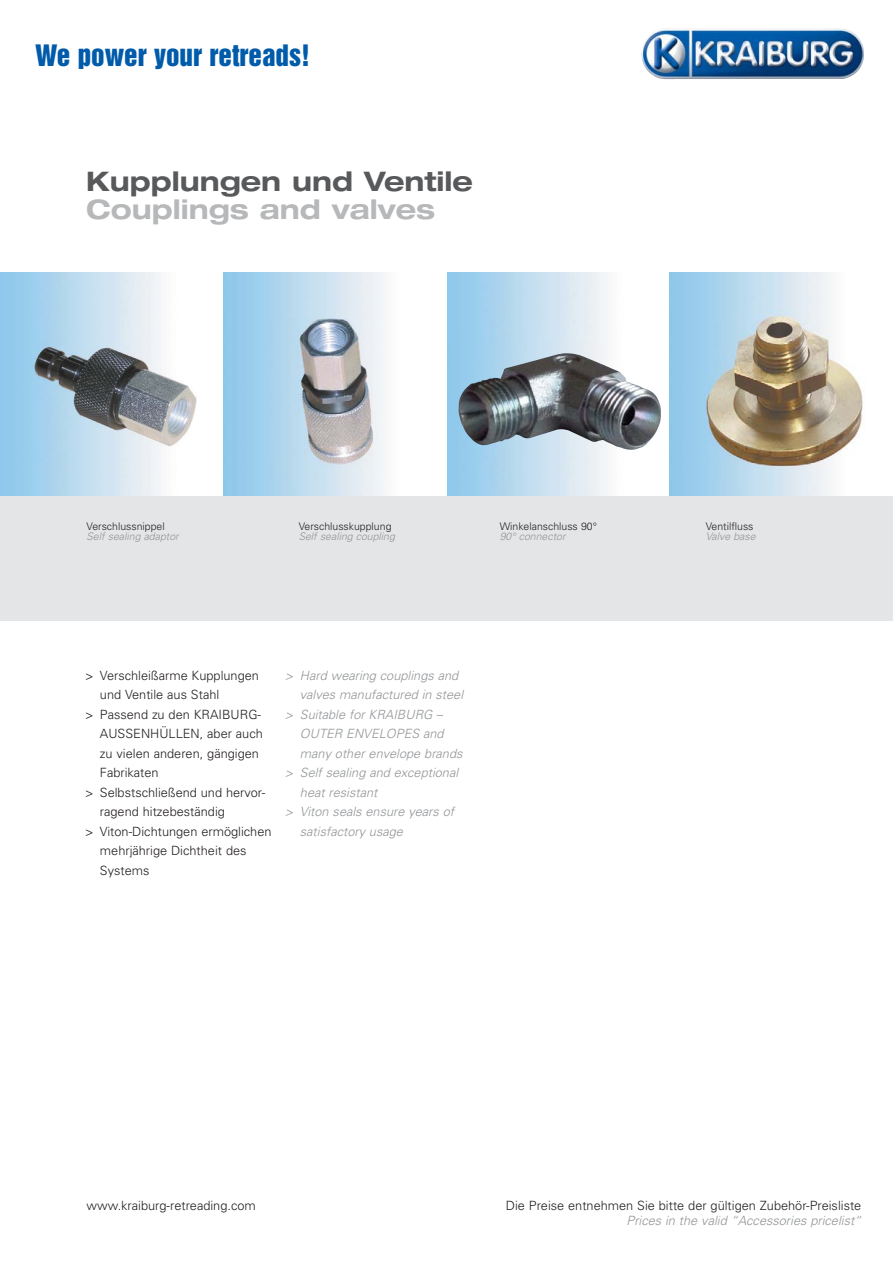
<style>
.page{position:relative;width:893px;height:1263px;background:#fff}
.page>*{position:absolute;margin:0;border:0;box-sizing:border-box;transform-origin:0 0}
.t1{font:27px "Helvetica Inserat";color:#005baa}
.t2{font:700 expanded 27px "Helvetica Neue";color:#58595b}
.t3{font:700 expanded 27px "Helvetica Neue";color:#b6b8ba}
.t4{font:300 12.75px "Univers";color:#231f20}
.t5{font:italic 300 12.75px "Univers";color:#939598}
.t6{font:300 10.5px "Univers";color:#231f20}
.t7{font:italic 300 10.5px "Univers";color:#939598}
</style>
<div class="page">
<div style="left:0;top:272px;width:893px;height:349px;background:#e4e5e6"></div>
<img style="left:0;top:272px;width:893px;height:223px">
<img style="left:446px;top:342px;width:224px;height:71px">
<img style="left:458px;top:353px;width:203px;height:97px">
<h1 class="t1" style="left:35px;top:44px;width:276px">We power your retreads!</h1>
<h1 class="t2" style="left:86px;top:171px;width:388px">Kupplungen und Ventile</h1>
<h1 class="t3" style="left:86px;top:200px;width:351px">Couplings and valves</h1>
<p class="t6" style="left:87px;top:522px;width:80px">Verschlussnippel</p>
<p class="t7" style="left:87px;top:533px;width:96px">Self sealing adaptor</p>
<p class="t6" style="left:299px;top:522px;width:94px">Verschlusskupplung</p>
<p class="t7" style="left:299px;top:533px;width:100px">Self sealing coupling</p>
<p class="t6" style="left:500px;top:522px;width:99px">Winkelanschluss 90°</p>
<p class="t7" style="left:500px;top:533px;width:69px">90° connector</p>
<p class="t4" style="left:85px;top:671px;width:175px">&gt; Verschleißarme Kupplungen</p>
<p class="t4" style="left:100px;top:690px;width:121px">und Ventile aus Stahl</p>
<p class="t4" style="left:85px;top:710px;width:178px">&gt; Passend zu den KRAIBURG-</p>
<p class="t4" style="left:100px;top:729px;width:164px">AUSSENHÜLLEN, aber auch</p>
<p class="t4" style="left:100px;top:749px;width:161px">zu vielen anderen, gängigen</p>
<p class="t4" style="left:100px;top:768px;width:60px">Fabrikaten</p>
<p class="t4" style="left:85px;top:788px;width:182px">&gt; Selbstschließend und hervor-</p>
<p class="t4" style="left:100px;top:807px;width:127px">ragend hitzebeständig</p>
<p class="t4" style="left:85px;top:827px;width:188px">&gt; Viton-Dichtungen ermöglichen</p>
<p class="t4" style="left:100px;top:846px;width:148px">mehrjährige Dichtheit des</p>
<p class="t4" style="left:100px;top:866px;width:51px">Systems</p>
<p class="t5" style="left:285px;top:671px;width:177px">&gt; Hard wearing couplings and</p>
<p class="t5" style="left:300px;top:690px;width:167px">valves manufactured in steel</p>
<p class="t5" style="left:285px;top:710px;width:162px">&gt; Suitable for KRAIBURG –</p>
<p class="t5" style="left:300px;top:729px;width:148px">OUTER ENVELOPES and</p>
<p class="t5" style="left:300px;top:749px;width:167px">many other envelope brands</p>
<p class="t5" style="left:285px;top:768px;width:177px">&gt; Self sealing and exceptional</p>
<p class="t5" style="left:300px;top:788px;width:82px">heat resistant</p>
<p class="t5" style="left:285px;top:807px;width:173px">&gt; Viton seals ensure years of</p>
<p class="t5" style="left:300px;top:827px;width:107px">satisfactory usage</p>
<p class="t6" style="left:706px;top:522px;width:49px">Ventilfluss</p>
<p class="t7" style="left:706px;top:533px;width:53px">Valve base</p>
<p class="t4" style="left:87px;top:1201px;width:171px">www.kraiburg-retreading.com</p>
<p class="t4" style="left:506px;top:1201px;width:357px">Die Preise entnehmen Sie bitte der gültigen Zubehör-Preisliste</p>
<p class="t5" style="left:627px;top:1216px;width:239px">Prices in the valid “Accessories pricelist“</p>
</div>
